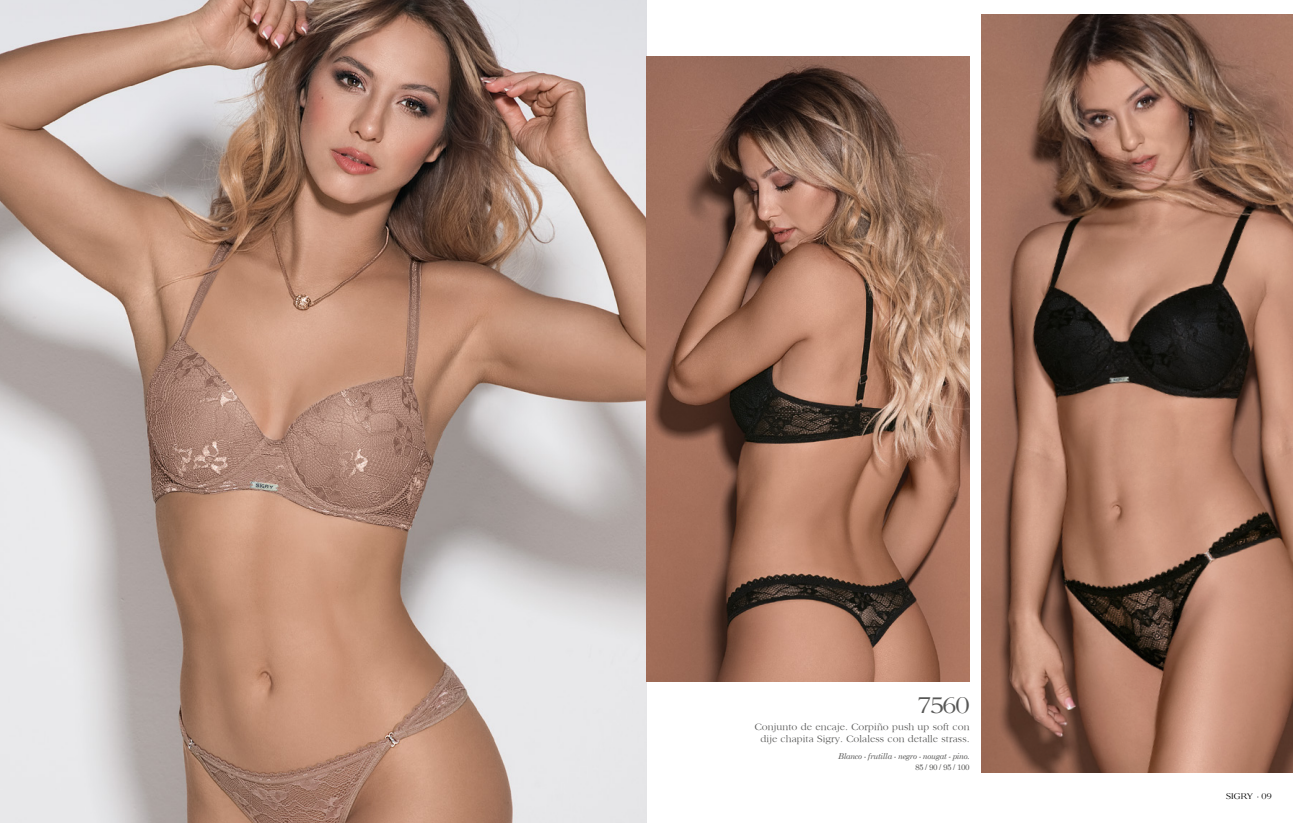
<style>
.page{position:relative;width:1293px;height:823px;background:#fff}
.page>*{position:absolute;margin:0;border:0;box-sizing:border-box;transform-origin:0 0}
.t1{font:25px "Sigry";color:#575756}
.t2{font:10px/12px "Sigry";letter-spacing:.01em;color:#575756;text-align:center}
.t3{font:9px "Sigry";letter-spacing:.02em;color:#000}
.t4{font:italic 8px "Century Schoolbook";letter-spacing:-.04em;color:#575756}
.t5{font:8px "Century Schoolbook";letter-spacing:-.04em;color:#575756}
</style>
<div class="page">
<img style="left:0;top:0;width:646px;height:822px">
<img style="left:646px;top:57px;width:323px;height:623px">
<img style="left:981px;top:14px;width:312px;height:758px">
<h1 class="t1" style="left:918px;top:689px;width:53px">7560</h1>
<p class="t2" style="left:754px;top:719px;width:216px">Conjunto de encaje. Corpiño push up soft con dije chapita Sigry. Colaless con detalle strass.</p>
<p class="t4" style="left:838px;top:749px;width:133px">Blanco - frutilla - negro - nougat - pino.</p>
<p class="t5" style="left:915px;top:759px;width:56px">85 / 90 / 95 / 100</p>
<p class="t3" style="left:1226px;top:790px;width:47px">SIGRY 09</p>
</div>
